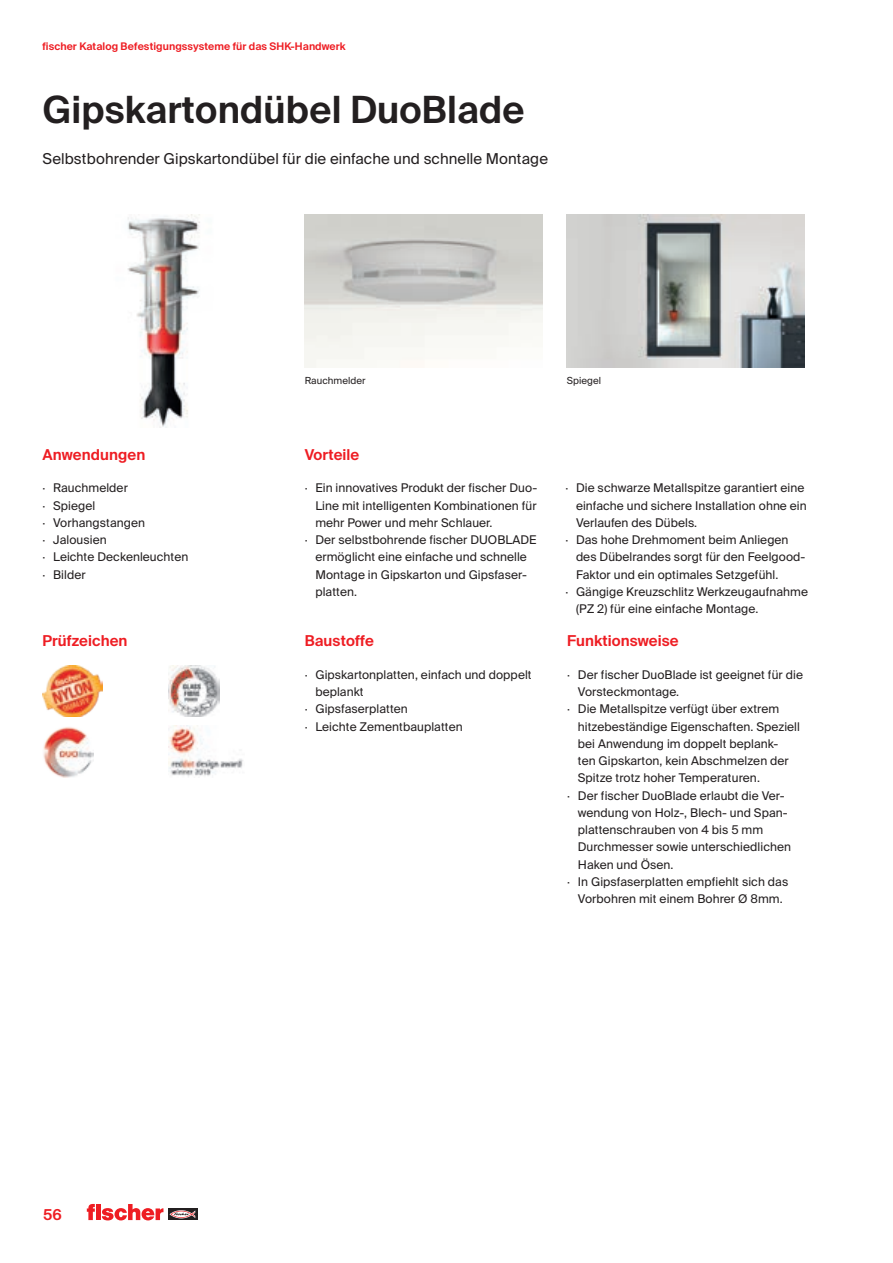
<style>
.page{position:relative;width:893px;height:1263px;background:#fff}
.page>*{position:absolute;margin:0;border:0;box-sizing:border-box;transform-origin:0 0}
.CB_AF_01_HEAD_25PT_S{font:600 37.5px "fischerstrong";letter-spacing:.005em;color:#231f20}
.CB_AF_02_SUBHEAD_REG{font:15px "fischerstrong";letter-spacing:.005em;color:#231f20}
.CB_AF_02_SUBHEAD_SB{font:600 15px "fischerstrong";letter-spacing:.005em;color:#ee1d23}
.t1{font:12px/17.2px "fischerstrong";letter-spacing:.005em;color:#231f20}
.t2{font:600 10.5px "fischerstrong";letter-spacing:.005em;color:#ee1d23}
.CB_AF_04_CAPTION_REG{font:9.75px "fischerstrong";letter-spacing:.005em;color:#231f20}
</style>
<div class="page">
<svg style="left:168px;top:1208px;width:29px;height:12px"></svg>
<svg style="left:169px;top:1210px;width:26px;height:8px"></svg>
<svg style="left:87px;top:1204px;width:76px;height:16px"></svg>
<img style="left:127px;top:215px;width:73px;height:212px">
<img style="left:567px;top:215px;width:238px;height:153px">
<img style="left:43px;top:666px;width:60px;height:51px">
<img style="left:169px;top:666px;width:51px;height:51px">
<img style="left:43px;top:727px;width:51px;height:50px">
<img style="left:169px;top:726px;width:74px;height:51px">
<p class="t2" style="left:43px;top:41px;width:305px">fischer Katalog Befestigungssysteme für das SHK-Handwerk</p>
<p class="CB_AF_01_HEAD_25PT_S" style="left:43px;top:88px;width:483px">Gipskartondübel DuoBlade</p>
<p class="CB_AF_02_SUBHEAD_REG" style="left:43px;top:150px;width:507px">Selbstbohrender Gipskartondübel für die einfache und schnelle Montage</p>
<p class="CB_AF_02_SUBHEAD_SB" style="left:43px;top:446px;width:104px">Anwendungen</p>
<p class="t1" style="left:43px;top:479px;width:87px">· Rauchmelder</p>
<p class="t1" style="left:43px;top:497px;width:54px">· Spiegel</p>
<p class="t1" style="left:43px;top:514px;width:104px">· Vorhangstangen</p>
<p class="t1" style="left:43px;top:531px;width:66px">· Jalousien</p>
<p class="t1" style="left:43px;top:548px;width:147px">· Leichte Deckenleuchten</p>
<p class="t1" style="left:43px;top:566px;width:45px">· Bilder</p>
<p class="CB_AF_02_SUBHEAD_SB" style="left:43px;top:632px;width:87px">Prüfzeichen</p>
<p class="CB_AF_04_CAPTION_REG" style="left:305px;top:375px;width:62px">Rauchmelder</p>
<p class="CB_AF_04_CAPTION_REG" style="left:567px;top:375px;width:36px">Spiegel</p>
<p class="CB_AF_02_SUBHEAD_SB" style="left:305px;top:446px;width:56px">Vorteile</p>
<p class="t1" style="left:315px;top:479px;width:223px;text-align:justify;text-indent:-11px">· Ein innovatives Produkt der fischer Duo-Line mit intelligenten Kombinationen für mehr Power und mehr Schlauer.</p>
<p class="t1" style="left:315px;top:531px;width:223px;text-indent:-11px">· Der selbstbohrende fischer DUOBLADE ermöglicht eine einfache und schnelle<br>Montage in Gipskarton und Gipsfaser&shy;platten.</p>
<p class="CB_AF_02_SUBHEAD_SB" style="left:305px;top:632px;width:71px">Baustoffe</p>
<p class="t1" style="left:315px;top:666px;width:218px;text-indent:-11px">· Gipskartonplatten, einfach und doppelt beplankt</p>
<p class="t1" style="left:305px;top:700px;width:105px">· Gipsfaserplatten</p>
<p class="t1" style="left:305px;top:718px;width:159px">· Leichte Zementbauplatten</p>
<p class="t1" style="left:576px;top:479px;width:232px;text-indent:-11px">· Die schwarze Metallspitze garantiert eine einfache und sichere Installation ohne ein<br>Verlaufen des Dübels.</p>
<p class="t1" style="left:576px;top:531px;width:231px;text-indent:-11px">· Das hohe Drehmoment beim Anliegen des Dübelrandes sorgt für den Feelgood-<br>Faktor und ein optimales Setzgefühl.</p>
<p class="t1" style="left:576px;top:583px;width:233px;text-indent:-11px">· Gängige Kreuzschlitz Werkzeugaufnahme (PZ 2) für eine einfache Montage.</p>
<p class="CB_AF_02_SUBHEAD_SB" style="left:567px;top:632px;width:113px">Funktionsweise</p>
<p class="t1" style="left:578px;top:666px;width:227px;text-indent:-11px">· Der fischer DuoBlade ist geeignet für die<br>Vorsteckmontage.</p>
<p class="t1" style="left:578px;top:700px;width:224px;text-indent:-11px">· Die Metallspitze verfügt über extrem hitzebeständige Eigenschaften. Speziell bei Anwendung im doppelt beplank-<br>ten Gipskarton, kein Abschmelzen der Spitze trotz hoher Temperaturen.</p>
<p class="t1" style="left:578px;top:787px;width:215px;text-indent:-11px">· Der fischer DuoBlade erlaubt die Ver&shy;wendung von Holz-, Blech- und Span&shy;plattenschrauben von 4 bis 5 mm<br>Durchmesser sowie unterschiedlichen<br>Haken und Ösen.</p>
<p class="t1" style="left:567px;top:873px;width:223px;text-align:center">· In Gipsfaserplatten empfiehlt sich das<br>Vorbohren mit einem Bohrer Ø 8mm.</p>
<p class="CB_AF_02_SUBHEAD_SB" style="left:43px;top:1206px;width:20px">56</p>
</div>
